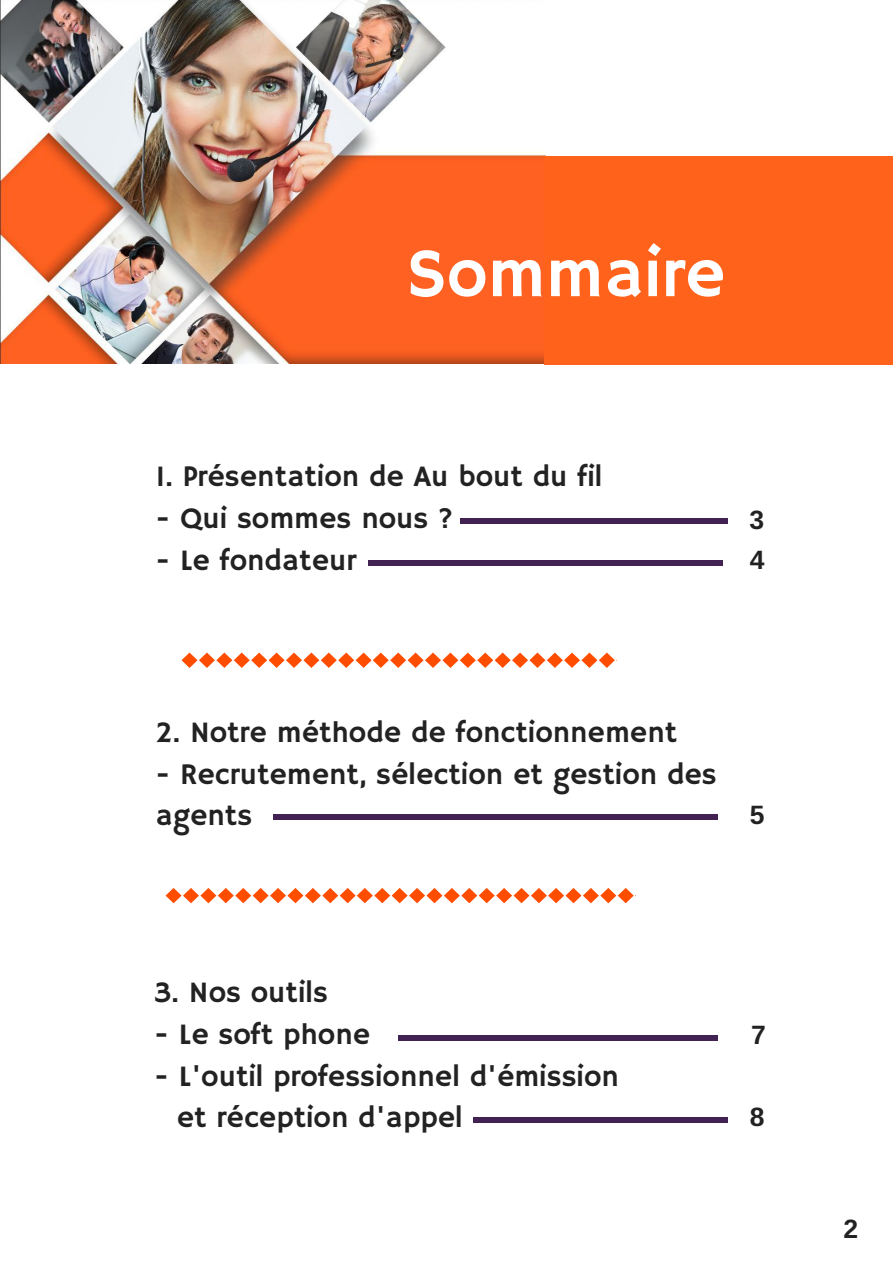
<style>
.page{position:relative;width:893px;height:1263px;background:#fff}
.page>*{position:absolute;margin:0;border:0;box-sizing:border-box;transform-origin:0 0}
.t1{font:69.6px "Hammersmith One";color:#fff}
.t2{font:29.85px/41.7px "Hammersmith One";color:#222}
.t3{font:700 26.55px/39.5px "Arimo";color:#222}
</style>
<div class="page">
<img style="left:0;top:0;width:545px;height:364px">
<div style="left:544px;top:157px;width:349px;height:208px;background:#ff621a"></div>
<svg style="left:166px;top:888px;width:468px;height:15px"></svg>
<svg style="left:182px;top:652px;width:435px;height:16px"></svg>
<div style="left:460px;top:518px;width:30px;height:5px;background:#412252"></div>
<div style="left:698px;top:518px;width:30px;height:5px;background:#412252"></div>
<div style="left:489px;top:518px;width:206px;height:5px;background:#412252"></div>
<svg style="left:695px;top:518px;width:3px;height:5px"></svg>
<div style="left:368px;top:560px;width:30px;height:5px;background:#412252"></div>
<div style="left:693px;top:560px;width:30px;height:5px;background:#412252"></div>
<div style="left:397px;top:560px;width:205px;height:5px;background:#412252"></div>
<div style="left:602px;top:560px;width:92px;height:5px;background:#412252"></div>
<div style="left:273px;top:814px;width:30px;height:6px;background:#412252"></div>
<div style="left:688px;top:814px;width:29px;height:6px;background:#412252"></div>
<div style="left:302px;top:814px;width:206px;height:6px;background:#412252"></div>
<div style="left:507px;top:814px;width:181px;height:6px;background:#412252"></div>
<div style="left:398px;top:1035px;width:30px;height:5px;background:#412252"></div>
<div style="left:688px;top:1035px;width:29px;height:5px;background:#412252"></div>
<div style="left:427px;top:1035px;width:206px;height:5px;background:#412252"></div>
<div style="left:632px;top:1035px;width:57px;height:5px;background:#412252"></div>
<div style="left:473px;top:1117px;width:29px;height:5px;background:#412252"></div>
<div style="left:698px;top:1117px;width:30px;height:5px;background:#412252"></div>
<div style="left:502px;top:1117px;width:197px;height:5px;background:#412252"></div>
<h1 class="t1" style="left:406px;top:233px;width:321px">Sommaire</h1>
<p class="t2" style="left:155px;top:457px;width:448px">1. Présentation de Au bout du fil</p>
<p class="t2" style="left:155px;top:499px;width:299px">- Qui sommes nous ?</p>
<p class="t2" style="left:155px;top:541px;width:203px">- Le fondateur</p>
<p class="t3" style="left:749px;top:500px;width:17px">3<br>4</p>
<p class="t2" style="left:155px;top:713px;width:523px">2. Notre méthode de fonctionnement</p>
<p class="t2" style="left:155px;top:755px;width:563px">- Recrutement, sélection et gestion des agents</p>
<p class="t3" style="left:750px;top:795px;width:16px">5</p>
<p class="t2" style="left:154px;top:973px;width:175px">3. Nos outils</p>
<p class="t2" style="left:154px;top:1015px;width:217px">- Le soft phone</p>
<p class="t2" style="left:177px;top:1056px;width:443px;text-indent:-23px">- L'outil professionnel d'émission et réception d'appel</p>
<p class="t3" style="left:751px;top:1015px;width:16px">7</p>
<p class="t3" style="left:750px;top:1097px;width:16px">8</p>
<p class="t3" style="left:843px;top:1208px;width:16px">2</p>
</div>
